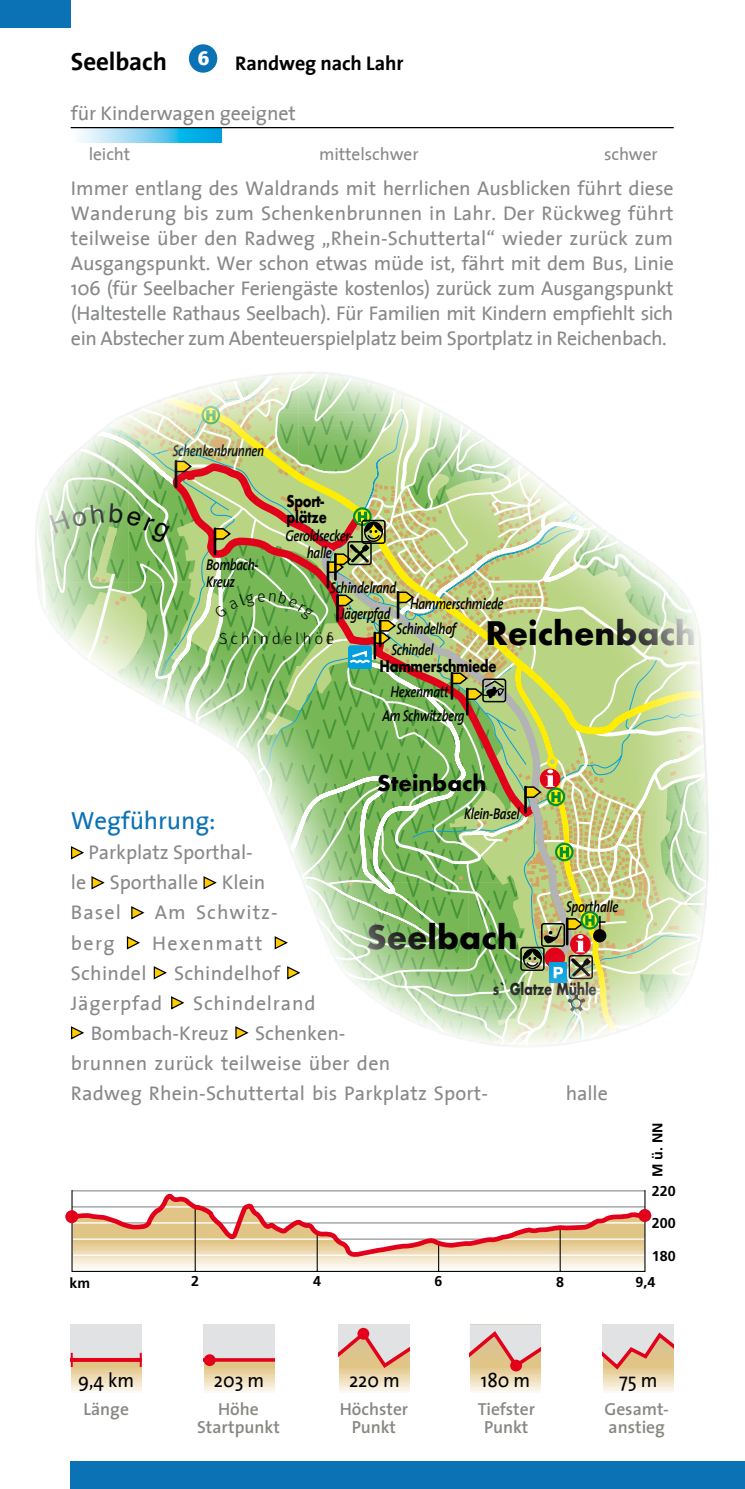
<style>
.page{position:relative;width:745px;height:1489px;background:#fff}
.page>*{position:absolute;margin:0;border:0;box-sizing:border-box;transform-origin:0 0}
.t1{font:700 31.5px "Futura";color:#000}
.t2{font:25px "The Sans";letter-spacing:-.005em;color:#0b72b5}
.t3{font:700 25px "The Sans";letter-spacing:-.005em;color:#000}
.t4{font:700 21px "Futura";color:#000}
.t5{font:20px/25px "The Sans";letter-spacing:.01em;color:#87888a}
.t6{font:20px/30px "The Sans";letter-spacing:.04em;color:#87888a}
.t7{font:20px "The Sans";color:#000;scale:.95 1}
.t8{font:700 20px "The Sans";letter-spacing:-.005em;color:#000}
.t9{font:20px "The Sans";letter-spacing:.055em;color:#87888a}
.t10{font:20px "The Sans";letter-spacing:.07em;color:#87888a}
.t11{font:800 20px "Fira Sans";color:#fff}
.t12{font:600 17.5px/17.5px "The Sans";color:#878783;text-align:center}
.t13{font:17.5px "The Sans";letter-spacing:-.005em;color:#87888a}
.t14{font:italic 600 15.75px/17px "The Sans";letter-spacing:-.025em;color:#000;scale:.8 1}
.t15{font:700 15.75px/15.8px "Futura";letter-spacing:-.025em;color:#000;scale:.8 1}
.t16{font:300 15.75px "Fira Sans";letter-spacing:.18em;color:#000}
.t17{font:700 14.25px "Frutiger";color:#000}
</style>
<div class="page">
<div style="left:0;top:0;width:71px;height:28px;background:#0b72b5"></div>
<div style="left:71px;top:1461px;width:673px;height:27px;background:#0b72b5"></div>
<hr style="left:469px;top:1370px;width:71px;height:2px;background:#e7cf9c">
<hr style="left:469px;top:1372px;width:71px;height:3px;background:#ead4a7">
<hr style="left:469px;top:1375px;width:71px;height:2px;background:#eddab1">
<hr style="left:469px;top:1378px;width:71px;height:2px;background:#f0dfbc">
<hr style="left:469px;top:1380px;width:71px;height:2px;background:#f2e4c7">
<hr style="left:469px;top:1383px;width:71px;height:2px;background:#f5e9d2">
<hr style="left:469px;top:1385px;width:71px;height:3px;background:#f8efdd">
<hr style="left:469px;top:1388px;width:71px;height:2px;background:#faf4e8">
<hr style="left:469px;top:1390px;width:71px;height:3px;background:#fdf9f4">
<svg style="left:469px;top:1324px;width:71px;height:46px;background:#e0c0ae"></svg>
<div style="left:510px;top:1359px;width:11px;height:12px;background:#e2001a;border-radius:50%"></div>
<hr style="left:204px;top:1361px;width:70px;height:2px;background:#e0c587">
<hr style="left:204px;top:1364px;width:70px;height:2px;background:#e1c586">
<hr style="left:204px;top:1365px;width:70px;height:2px;background:#e1c586">
<hr style="left:204px;top:1367px;width:70px;height:3px;background:#e4ca91">
<hr style="left:204px;top:1370px;width:70px;height:2px;background:#e7cf9c">
<hr style="left:204px;top:1372px;width:70px;height:3px;background:#ead4a7">
<hr style="left:204px;top:1375px;width:70px;height:2px;background:#eddab1">
<hr style="left:204px;top:1378px;width:70px;height:2px;background:#f0dfbc">
<hr style="left:204px;top:1380px;width:70px;height:2px;background:#f2e4c7">
<hr style="left:204px;top:1383px;width:70px;height:2px;background:#f5e9d2">
<hr style="left:204px;top:1385px;width:70px;height:3px;background:#f8efdd">
<hr style="left:204px;top:1388px;width:70px;height:2px;background:#faf4e8">
<hr style="left:204px;top:1390px;width:70px;height:3px;background:#fdf9f4">
<svg style="left:204px;top:1324px;width:71px;height:37px;background:#e1d2d5"></svg>
<div style="left:204px;top:1354px;width:11px;height:11px;background:#e2001a;border-radius:50%"></div>
<hr style="left:71px;top:1364px;width:71px;height:3px;background:#e1c586">
<hr style="left:71px;top:1367px;width:71px;height:3px;background:#e4ca91">
<hr style="left:71px;top:1370px;width:71px;height:2px;background:#e7cf9c">
<hr style="left:71px;top:1372px;width:71px;height:3px;background:#ead4a7">
<hr style="left:71px;top:1375px;width:71px;height:2px;background:#eddab1">
<hr style="left:71px;top:1377px;width:71px;height:3px;background:#f0dfbc">
<hr style="left:71px;top:1380px;width:71px;height:3px;background:#f2e4c7">
<hr style="left:71px;top:1382px;width:71px;height:3px;background:#f5e9d2">
<hr style="left:71px;top:1385px;width:71px;height:3px;background:#f8efdd">
<hr style="left:71px;top:1388px;width:71px;height:2px;background:#faf4e8">
<hr style="left:71px;top:1390px;width:71px;height:3px;background:#fdf9f4">
<svg style="left:71px;top:1324px;width:71px;height:42px;background:#e1c7c5"></svg>
<hr style="left:338px;top:1370px;width:71px;height:2px;background:#e7cf9c">
<hr style="left:338px;top:1372px;width:71px;height:3px;background:#ead4a7">
<hr style="left:338px;top:1375px;width:71px;height:2px;background:#eddab1">
<hr style="left:338px;top:1378px;width:71px;height:2px;background:#f0dfbc">
<hr style="left:338px;top:1380px;width:71px;height:2px;background:#f2e4c7">
<hr style="left:338px;top:1383px;width:71px;height:2px;background:#f5e9d2">
<hr style="left:338px;top:1385px;width:71px;height:3px;background:#f8efdd">
<hr style="left:338px;top:1388px;width:71px;height:2px;background:#faf4e8">
<hr style="left:338px;top:1390px;width:71px;height:3px;background:#fdf9f4">
<svg style="left:338px;top:1324px;width:71px;height:46px;background:#e0bfad"></svg>
<div style="left:357px;top:1327px;width:12px;height:12px;background:#e2001a;border-radius:50%"></div>
<hr style="left:602px;top:1370px;width:71px;height:2px;background:#e7cf9c">
<hr style="left:602px;top:1372px;width:71px;height:3px;background:#ead4a7">
<hr style="left:602px;top:1375px;width:71px;height:2px;background:#eddab1">
<hr style="left:602px;top:1378px;width:71px;height:2px;background:#f0dfbc">
<hr style="left:602px;top:1380px;width:71px;height:2px;background:#f2e4c7">
<hr style="left:602px;top:1383px;width:71px;height:2px;background:#f5e9d2">
<hr style="left:602px;top:1385px;width:71px;height:3px;background:#f8efdd">
<hr style="left:602px;top:1388px;width:71px;height:2px;background:#faf4e8">
<hr style="left:602px;top:1390px;width:71px;height:3px;background:#fdf9f4">
<svg style="left:602px;top:1324px;width:71px;height:47px;background:#e0bfae"></svg>
<svg style="left:71px;top:128px;width:150px;height:15px;background:#75ccec"></svg>
<svg style="left:71px;top:1190px;width:574px;height:82px"></svg>
<svg style="left:67px;top:1192px;width:582px;height:64px"></svg>
<div style="left:65px;top:1210px;width:13px;height:12px;background:#e2001a;border-radius:50%"></div>
<div style="left:638px;top:1208px;width:13px;height:13px;background:#e2001a;border-radius:50%"></div>
<div style="left:190px;top:46px;width:26px;height:25px;background:#0b72b5;border-radius:50%"></div>
<div style="left:189px;top:44px;width:28px;height:29px;border:2px solid #0b72b5;border-radius:50%"></div>
<hr style="left:71px;top:127px;width:602px;height:1px;background:#000">
<svg style="left:35px;top:372px;width:674px;height:674px"></svg>
<p class="t3" style="left:71px;top:41px;width:98px">Seelbach</p>
<p class="t11" style="left:198px;top:41px;width:13px">6</p>
<p class="t8" style="left:235px;top:47px;width:170px">Randweg nach Lahr</p>
<p class="t5" style="left:71px;top:100px;width:226px">für Kinderwagen geeignet</p>
<p class="t13" style="left:89px;top:139px;width:43px">leicht</p>
<p class="t13" style="left:319px;top:139px;width:101px">mittelschwer</p>
<p class="t13" style="left:603px;top:139px;width:55px">schwer</p>
<p class="t5" style="left:71px;top:175px;width:604px;text-align:justify">Immer entlang des Waldrands mit herrlichen Ausblicken führt diese Wanderung bis zum Schenkenbrunnen in Lahr. Der Rückweg führt teilweise über den Radweg „Rhein-Schuttertal“ wieder zurück zum Ausgangspunkt. Wer schon etwas müde ist, fährt mit dem Bus, Linie 106 (für Seelbacher Feriengäste kostenlos) zurück zum Ausgangspunkt (Haltestelle Rathaus Seelbach). Für Familien mit Kindern empfiehlt sich ein Abstecher zum Abenteuerspielplatz beim Sportplatz in Reichenbach.</p>
<p class="t14" style="left:173px;top:442px;width:116px">Schenkenbrunnen</p>
<p class="t14" style="left:206px;top:555px;width:67px">Bombach-<br>Kreuz</p>
<p class="t15" style="left:286px;top:493px;width:52px">Sport&shy;plätze</p>
<p class="t14" style="left:285px;top:527px;width:86px;text-align:center">Geroldsecker&shy;halle</p>
<p class="t14" style="left:330px;top:578px;width:84px">Schindelrand</p>
<p class="t14" style="left:410px;top:594px;width:118px">Hammerschmiede</p>
<p class="t14" style="left:340px;top:604px;width:64px">Jägerpfad</p>
<h1 class="t1" style="left:485px;top:610px;width:212px">Reichenbach</h1>
<p class="t14" style="left:396px;top:619px;width:76px">Schindelhof</p>
<p class="t16" style="left:219px;top:627px;width:116px">Schindelhöef</p>
<p class="t14" style="left:391px;top:640px;width:54px">Schindel</p>
<p class="t15" style="left:379px;top:657px;width:148px">Hammerschmiede</p>
<p class="t14" style="left:390px;top:683px;width:74px">Hexenmatt</p>
<p class="t14" style="left:382px;top:707px;width:104px">Am Schwitzberg</p>
<p class="t2" style="left:71px;top:800px;width:146px">Wegführung:</p>
<p class="t5" style="left:71px;top:837px;width:196px;line-height:30px;text-indent:18px">Parkplatz Sporthal&shy;le Sporthalle Klein<br>Basel</p>
<p class="t9" style="left:155px;top:896px;width:124px">Am Schwitz-</p>
<p class="t4" style="left:377px;top:768px;width:111px">Steinbach</p>
<p class="t14" style="left:463px;top:804px;width:71px">Klein-Basel</p>
<p class="t14" style="left:565px;top:897px;width:67px">Sporthalle</p>
<h1 class="t1" style="left:366px;top:914px;width:153px">Seelbach</h1>
<p class="t15" style="left:492px;top:980px;width:131px">s` Glatze Mühle</p>
<p class="t5" style="left:71px;top:929px;width:45px">berg</p>
<p class="t10" style="left:152px;top:926px;width:112px">Hexenmatt</p>
<p class="t5" style="left:71px;top:959px;width:77px">Schindel</p>
<p class="t5" style="left:174px;top:959px;width:107px">Schindelhof</p>
<p class="t6" style="left:71px;top:987px;width:93px">Jägerpfad</p>
<p class="t6" style="left:91px;top:987px;width:226px;text-indent:102px">Schindelrand<br>Bombach-Kreuz</p>
<p class="t5" style="left:71px;top:1017px;width:418px;line-height:30px;text-indent:184px">Schenken-<br>brunnen zurück teilweise über den<br>Radweg Rhein-Schuttertal bis Parkplatz Sport-</p>
<p class="t5" style="left:565px;top:1079px;width:44px">halle</p>
<p class="t17" style="left:648px;top:1177px;width:56px;rotate:-90deg">M ü. NN</p>
<p class="t17" style="left:651px;top:1182px;width:25px">220</p>
<p class="t17" style="left:651px;top:1214px;width:25px">200</p>
<p class="t17" style="left:651px;top:1247px;width:25px">180</p>
<p class="t17" style="left:191px;top:1272px;width:9px">2</p>
<p class="t17" style="left:313px;top:1272px;width:9px">4</p>
<p class="t17" style="left:434px;top:1272px;width:9px">6</p>
<p class="t17" style="left:556px;top:1273px;width:9px">8</p>
<p class="t17" style="left:70px;top:1274px;width:22px">km</p>
<p class="t17" style="left:635px;top:1273px;width:21px">9,4</p>
<p class="t7" style="left:78px;top:1363px;width:60px">9,4 km</p>
<p class="t7" style="left:214px;top:1363px;width:55px">203 m</p>
<p class="t7" style="left:349px;top:1363px;width:55px">220 m</p>
<p class="t7" style="left:480px;top:1363px;width:53px">180 m</p>
<p class="t7" style="left:618px;top:1363px;width:42px">75 m</p>
<p class="t12" style="left:339px;top:1400px;width:70px">Höchster<br>Punkt</p>
<p class="t12" style="left:477px;top:1400px;width:59px">Tiefster<br>Punkt</p>
<p class="t12" style="left:197px;top:1400px;width:84px">Höhe<br>Startpunkt</p>
<p class="t12" style="left:84px;top:1400px;width:47px">Länge</p>
<p class="t12" style="left:604px;top:1400px;width:66px;text-align:left">Gesamt&shy;anstieg</p>
</div>
